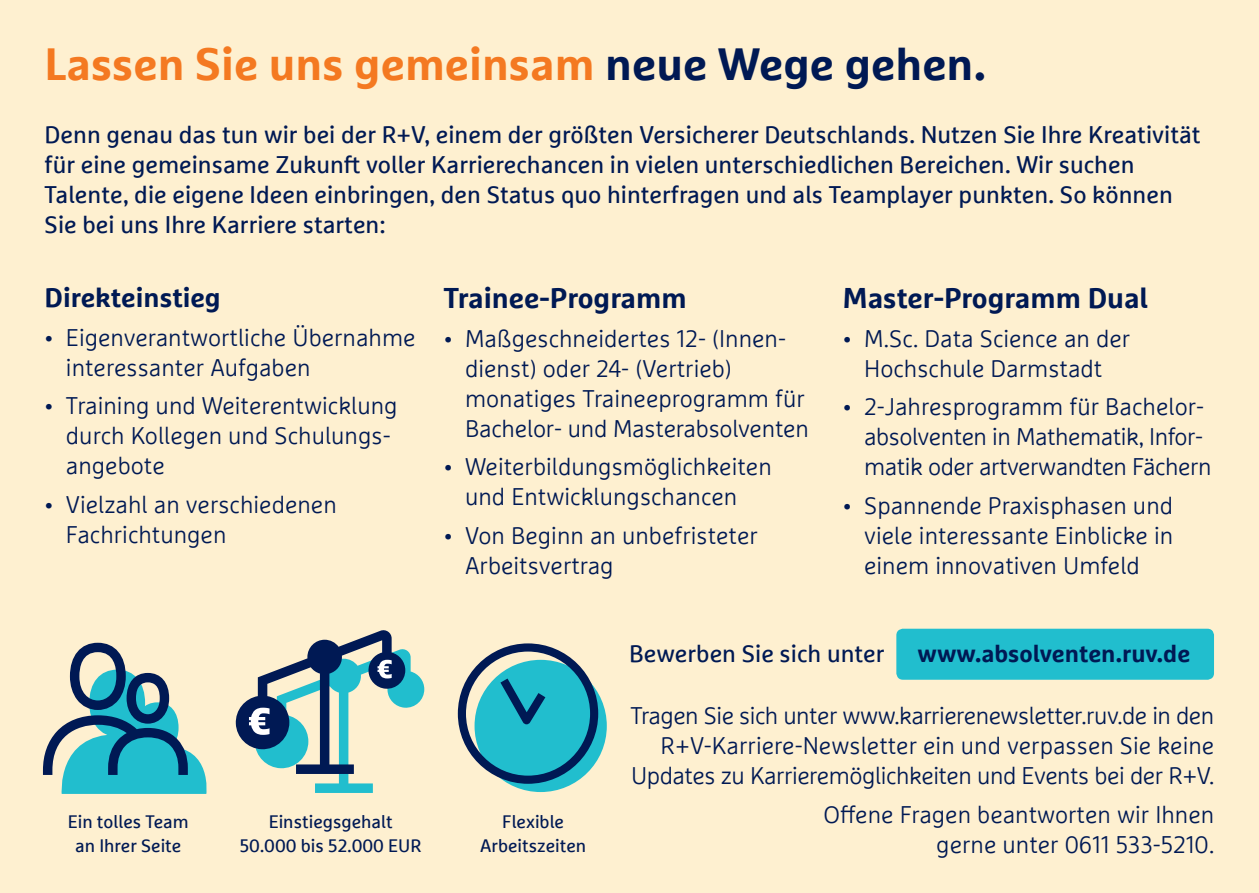
<style>
.page{position:relative;width:1259px;height:893px;background:#fef0d0}
.page>*{position:absolute;margin:0;border:0;box-sizing:border-box;transform-origin:0 0}
.t1{font:700 45px "Marselisfor Ru V";color:#f47921}
.t2{font:700 28.5px "Marselisfor Ru V";color:#001954}
.t3{font:700 27px "Marselisfor Ru V";color:#001954}
.t4{font:300 24px/30px "Marselisfor Ru V";color:#001954}
.t5{font:24px/30px "Marselisfor Ru V";color:#001954}
.t6{font:300 24px/30px "Marselisfor Ru V";letter-spacing:-.02em;color:#001954}
.t7{font:700 24px "Marselisfor Ru V";color:#001954}
.t8{font:18px/24px "Marselisfor Ru V";color:#001954;text-align:center}
.s1{color:#001954}
</style>
<div class="page">
<svg style="left:43px;top:643px;width:164px;height:151px"></svg>
<div style="left:474px;top:660px;width:133px;height:132px;background:#21bece;border-radius:50%"></div>
<svg style="left:458px;top:643px;width:140px;height:141px"></svg>
<svg style="left:235px;top:630px;width:189px;height:163px"></svg>
<div style="left:896px;top:629px;width:318px;height:51px;background:#21bece;border-radius:7px"></div>
<h1 class="t1" style="left:45px;top:36px;width:942px">Lassen Sie uns gemeinsam <span class="s1">neue Wege gehen.</span></h1>
<p class="t5" style="left:45px;top:119px;width:1157px">Denn genau das tun wir bei der R+V, einem der größten Versicherer Deutschlands. Nutzen Sie Ihre Kreativität für eine gemeinsame Zukunft voller Karrierechancen in vielen unterschiedlichen Bereichen. Wir suchen Talente, die eigene Ideen einbringen, den Status quo hinterfragen und als Teamplayer punkten. So können Sie bei uns Ihre Karriere starten:</p>
<p class="t3" style="left:45px;top:281px;width:178px">Direkteinstieg</p>
<p class="t4" style="left:66px;top:322px;width:351px;text-indent:-21px">• Eigenverantwortliche Übernahme interessanter Aufgaben</p>
<p class="t4" style="left:66px;top:390px;width:333px;text-indent:-21px">• Training und Weiterentwicklung durch Kollegen und Schulungs&shy;angebote</p>
<p class="t4" style="left:66px;top:489px;width:272px;text-indent:-21px">• Vielzahl an verschiedenen<br>Fachrichtungen</p>
<p class="t2" style="left:444px;top:280px;width:244px">Trainee-Programm</p>
<p class="t4" style="left:465px;top:323px;width:345px;text-indent:-21px">• Maßgeschneidertes 12- (Innen&shy;dienst) oder 24- (Vertrieb) monatiges Traineeprogramm für<br>Bachelor- und Masterabsolventen</p>
<p class="t4" style="left:444px;top:451px;width:329px;text-align:center">• Weiterbildungsmöglichkeiten und Entwicklungschancen</p>
<p class="t4" style="left:465px;top:520px;width:294px;text-indent:-21px">• Von Beginn an unbefristeter<br>Arbeitsvertrag</p>
<p class="t2" style="left:843px;top:280px;width:307px">Master-Programm Dual</p>
<p class="t4" style="left:843px;top:323px;width:289px;text-align:center">• M.Sc. Data Science an der<br>Hochschule Darmstadt</p>
<p class="t6" style="left:864px;top:391px;width:349px;text-indent:-21px">• 2-Jahresprogramm für Bachelor&shy;absolventen in Mathematik, Infor&shy;matik oder artverwandten Fächern</p>
<p class="t4" style="left:864px;top:490px;width:311px;text-align:justify;text-indent:-21px">• Spannende Praxisphasen und viele interessante Einblicke in einem innovativen Umfeld</p>
<p class="t5" style="left:629px;top:638px;width:257px">Bewerben Sie sich unter</p>
<p class="t7" style="left:917px;top:639px;width:274px">www.absolventen.ruv.de</p>
<p class="t8" style="left:68px;top:809px;width:122px">Ein tolles Team an Ihrer Seite</p>
<p class="t8" style="left:480px;top:809px;width:107px">Flexible<br>Arbeitszeiten</p>
<p class="t8" style="left:240px;top:809px;width:183px">Einstiegsgehalt<br>50.000 bis 52.000 EUR</p>
<p class="t6" style="left:630px;top:700px;width:585px;text-align:right">Tragen Sie sich unter www.karrierenewsletter.ruv.de in den<br>R+V-Karriere-Newsletter ein und verpassen Sie keine<br>Updates zu Karrieremöglichkeiten und Events bei der R+V.</p>
<p class="t4" style="left:823px;top:799px;width:392px;text-align:right">Offene Fragen beantworten wir Ihnen gerne unter 0611 533-5210.</p>
</div>
